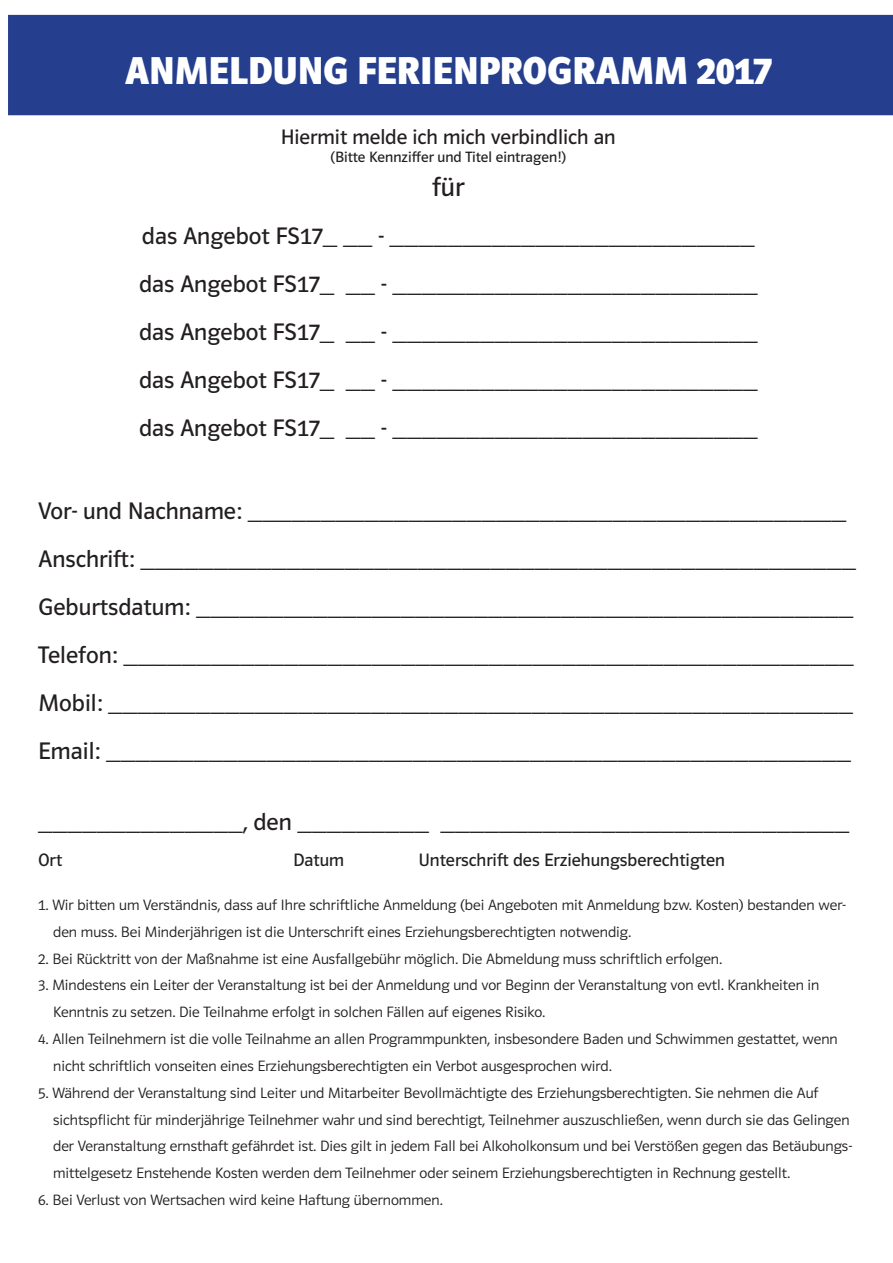
<style>
.page{position:relative;width:893px;height:1263px;background:#fff}
.page>*{position:absolute;margin:0;border:0;box-sizing:border-box;transform-origin:0 0}
.t1{font:700 40.2px "Polo 22";color:#fff}
.t2{font:27.9px "Polo 22 Buch";color:#231f20}
.t3{font:24.75px "Polo 22 Buch";color:#231f20}
.t4{font:21.6px "Polo 22 Buch";color:#231f20}
.t5{font:18.6px "Polo 22 Buch";color:#231f20}
.t6{font:15.45px "Polo 22 Leicht";color:#231f20}
.t7{font:15.45px "Polo 22 Buch";color:#231f20}
</style>
<div class="page">
<div style="left:9px;top:16px;width:883px;height:98px;background:#253f8e"></div>
<div style="left:8px;top:15px;width:885px;height:100px;border:2px solid #253f8e"></div>
<p class="t1" style="left:125px;top:48px;width:649px">ANMELDUNG FERIENPROGRAMM 2017</p>
<p class="t4" style="left:281px;top:125px;width:336px">Hiermit melde ich mich verbindlich an</p>
<p class="t7" style="left:331px;top:149px;width:237px">(Bitte Kennziffer und Titel eintragen!)</p>
<p class="t2" style="left:432px;top:172px;width:34px">für</p>
<p class="t3" style="left:142px;top:222px;width:614px">das Angebot FS17_ __ - _________________________</p>
<p class="t3" style="left:139px;top:270px;width:620px">das Angebot FS17_ __ - _________________________</p>
<p class="t3" style="left:139px;top:318px;width:620px">das Angebot FS17_ __ - _________________________</p>
<p class="t3" style="left:139px;top:366px;width:620px">das Angebot FS17_ __ - _________________________</p>
<p class="t3" style="left:139px;top:414px;width:620px">das Angebot FS17_ __ - _________________________</p>
<p class="t3" style="left:38px;top:498px;width:810px">Vor- und Nachname: _________________________________________</p>
<p class="t3" style="left:38px;top:546px;width:819px">Anschrift: _________________________________________________</p>
<p class="t3" style="left:38px;top:593px;width:816px">Geburtsdatum: _____________________________________________</p>
<p class="t3" style="left:38px;top:641px;width:817px">Telefon: __________________________________________________</p>
<p class="t3" style="left:38px;top:689px;width:816px">Mobil: ___________________________________________________</p>
<p class="t3" style="left:38px;top:737px;width:814px">Email: ___________________________________________________</p>
<p class="t3" style="left:38px;top:809px;width:813px">______________, den _________ ____________________________</p>
<p class="t5" style="left:38px;top:849px;width:25px">Ort</p>
<p class="t5" style="left:293px;top:849px;width:52px">Datum</p>
<p class="t5" style="left:419px;top:849px;width:308px">Unterschrift des Erziehungsberechtigten</p>
<p class="t6" style="left:38px;top:897px;width:809px">1. Wir bitten um Verständnis, dass auf Ihre schriftliche Anmeldung (bei Angeboten mit Anmeldung bzw. Kosten) bestanden wer-</p>
<p class="t6" style="left:53px;top:923px;width:580px">den muss. Bei Minderjährigen ist die Unterschrift eines Erziehungsberechtigten notwendig.</p>
<p class="t6" style="left:38px;top:950px;width:685px">2. Bei Rücktritt von der Maßnahme ist eine Ausfallgebühr möglich. Die Abmeldung muss schriftlich erfolgen.</p>
<p class="t6" style="left:38px;top:977px;width:783px">3. Mindestens ein Leiter der Veranstaltung ist bei der Anmeldung und vor Beginn der Veranstaltung von evtl. Krankheiten in</p>
<p class="t6" style="left:53px;top:1004px;width:493px">Kenntnis zu setzen. Die Teilnahme erfolgt in solchen Fällen auf eigenes Risiko.</p>
<p class="t6" style="left:38px;top:1031px;width:801px">4. Allen Teilnehmern ist die volle Teilnahme an allen Programmpunkten, insbesondere Baden und Schwimmen gestattet, wenn</p>
<p class="t6" style="left:53px;top:1058px;width:560px">nicht schriftlich vonseiten eines Erziehungsberechtigten ein Verbot ausgesprochen wird.</p>
<p class="t6" style="left:38px;top:1084px;width:782px">5. Während der Veranstaltung sind Leiter und Mitarbeiter Bevollmächtigte des Erziehungsberechtigten. Sie nehmen die Auf</p>
<p class="t6" style="left:53px;top:1111px;width:798px">sichtspflicht für minderjährige Teilnehmer wahr und sind berechtigt, Teilnehmer auszuschließen, wenn durch sie das Gelingen</p>
<p class="t6" style="left:53px;top:1138px;width:801px">der Veranstaltung ernsthaft gefährdet ist. Dies gilt in jedem Fall bei Alkoholkonsum und bei Verstößen gegen das Betäubungs-</p>
<p class="t6" style="left:53px;top:1165px;width:738px">mittelgesetz Enstehende Kosten werden dem Teilnehmer oder seinem Erziehungsberechtigten in Rechnung gestellt.</p>
<p class="t6" style="left:38px;top:1192px;width:406px">6. Bei Verlust von Wertsachen wird keine Haftung übernommen.</p>
</div>
